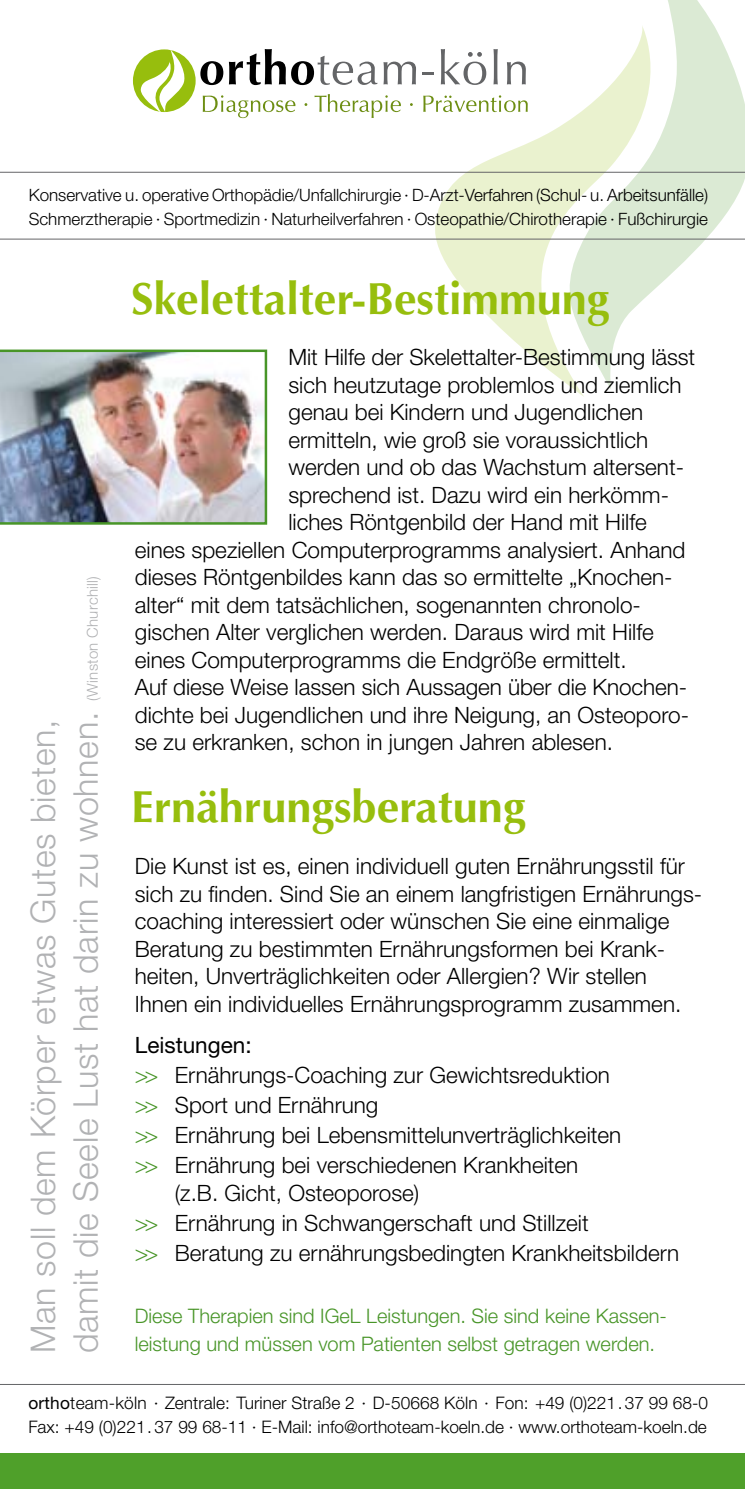
<style>
.page{position:relative;width:745px;height:1489px;background:#fff}
.page>*{position:absolute;margin:0;border:0;box-sizing:border-box;transform-origin:0 0}
.t1{font:700 45px "Optima";color:#97be0d}
.t2{font:300 34px/42.5px "Helvetica Neue";letter-spacing:.02em;color:#b1b2b4}
.t3{font:300 22.5px/30px "Helvetica Neue";color:#000}
.t4{font:300 20px/27.5px "Helvetica Neue";color:#489528}
.t5{font:300 17.25px/23.8px "Helvetica Neue";color:#000}
.t6{font:300 17px/23.8px "Helvetica Neue";color:#000}
.t7{font:300 15px "Helvetica Neue";letter-spacing:.02em;color:#b1b2b4}
.s1{font-weight:400}
.s2{color:#489528}
</style>
<div class="page">
<svg style="left:427px;top:49px;width:157px;height:348px"></svg>
<svg style="left:564px;top:0;width:180px;height:390px"></svg>
<div style="left:0;top:1453px;width:744px;height:35px;background:#4fa02a"></div>
<hr style="left:0;top:1383px;width:744px;height:1px;background:#646567">
<img style="left:0;top:349px;width:267px;height:175px">
<hr style="left:0;top:172px;width:744px;height:1px;background:#646567">
<hr style="left:0;top:239px;width:744px;height:1px;background:#646567">
<div style="left:133px;top:49px;width:62px;height:63px;background:#97be0d;border-radius:50%"></div>
<svg style="left:200px;top:61px;width:23px;height:24px"></svg>
<svg style="left:229px;top:49px;width:148px;height:36px"></svg>
<svg style="left:383px;top:62px;width:33px;height:22px"></svg>
<svg style="left:422px;top:72px;width:12px;height:3px"></svg>
<svg style="left:440px;top:49px;width:46px;height:36px"></svg>
<svg style="left:493px;top:49px;width:4px;height:35px"></svg>
<svg style="left:506px;top:62px;width:19px;height:22px"></svg>
<svg style="left:140px;top:49px;width:46px;height:64px"></svg>
<svg style="left:203px;top:95px;width:92px;height:23px"></svg>
<svg style="left:314px;top:94px;width:86px;height:24px"></svg>
<svg style="left:423px;top:95px;width:104px;height:17px"></svg>
<p class="t6" style="left:29px;top:183px;width:680px">Konservative u. operative Orthopädie/Unfallchirurgie · D-Arzt-Verfahren (Schul- u. Arbeitsunfälle)<br>Schmerztherapie · Sportmedizin · Naturheilverfahren · Osteopathie/Chirotherapie · Fußchirurgie</p>
<p class="t7" style="left:83px;top:701px;width:126px;rotate:-90deg">(Winston Churchill)</p>
<h2 class="t2" style="left:21px;top:1353px;width:643px;rotate:-90deg">Man soll dem Körper etwas Gutes bieten, damit die Seele Lust hat darin zu wohnen.</h2>
<h1 class="t1" style="left:131px;top:272px;width:479px">Skelettalter-Bestimmung</h1>
<p class="t3" style="left:288px;top:341px;width:408px">Mit Hilfe der Skelettalter-Bestimmung lässt</p>
<p class="t3" style="left:288px;top:369px;width:394px">sich heutzutage problemlos und ziemlich</p>
<p class="t3" style="left:288px;top:396px;width:356px">genau bei Kindern und Jugendlichen</p>
<p class="t3" style="left:288px;top:424px;width:361px">ermitteln, wie groß sie voraussichtlich</p>
<p class="t3" style="left:288px;top:451px;width:397px">werden und ob das Wachstum altersent-</p>
<p class="t3" style="left:288px;top:479px;width:382px">sprechend ist. Dazu wird ein herkömm-</p>
<p class="t3" style="left:288px;top:506px;width:359px">liches Röntgenbild der Hand mit Hilfe</p>
<p class="t3" style="left:135px;top:534px;width:552px">eines speziellen Computerprogramms analysiert. Anhand</p>
<p class="t3" style="left:135px;top:561px;width:539px">dieses Röntgenbildes kann das so ermittelte „Knochen-</p>
<p class="t3" style="left:135px;top:589px;width:507px">alter“ mit dem tatsächlichen, sogenannten chronolo-</p>
<p class="t3" style="left:135px;top:616px;width:520px">gischen Alter verglichen werden. Daraus wird mit Hilfe</p>
<p class="t3" style="left:135px;top:644px;width:493px">eines Computerprogramms die Endgröße ermittelt.</p>
<p class="t3" style="left:135px;top:671px;width:553px">Auf diese Weise lassen sich Aussagen über die Knochen-</p>
<p class="t3" style="left:135px;top:699px;width:555px">dichte bei Jugendlichen und ihre Neigung, an Osteoporo-</p>
<p class="t3" style="left:135px;top:726px;width:479px">se zu erkranken, schon in jungen Jahren ablesen.</p>
<h1 class="t1" style="left:131px;top:780px;width:395px">Ernährungsberatung</h1>
<p class="t3" style="left:135px;top:852px;width:568px;line-height:27.5px">Die Kunst ist es, einen individuell guten Ernährungsstil für sich zu finden. Sind Sie an einem langfristigen Ernährungs&shy;coaching interessiert oder wünschen Sie eine einmalige Beratung zu bestimmten Ernährungsformen bei Krank&shy;heiten, Unverträglichkeiten oder Allergien? Wir stellen Ihnen ein individuelles Ernährungsprogramm zusammen.</p>
<p class="t3" style="left:135px;top:1029px;width:487px"><span class="s1">Leistungen:<br></span><span class="s2">&gt;&gt;</span> Ernährungs-Coaching zur Gewichtsreduktion <span class="s2">&gt;&gt;</span> Sport und Ernährung<br><span class="s2">&gt;&gt;</span> Ernährung bei Lebensmittelunverträglichkeiten <span class="s2">&gt;&gt;</span> Ernährung bei verschiedenen Krankheiten</p>
<p class="t3" style="left:135px;top:1177px;width:545px;text-indent:40px">(z.B. Gicht, Osteoporose)<br><span class="s2">&gt;&gt;</span> Ernährung in Schwangerschaft und Stillzeit<br><span class="s2">&gt;&gt;</span> Beratung zu ernährungsbedingten Krankheitsbildern</p>
<p class="t4" style="left:135px;top:1301px;width:533px">Diese Therapien sind IGeL Leistungen. Sie sind keine Kassen&shy;leistung und müssen vom Patienten selbst getragen werden.</p>
<p class="t5" style="left:28px;top:1390px;width:680px"><span class="s1">ortho</span>team-köln · Zentrale: Turiner Straße 2 · D-50668 Köln · Fon: +49 (0)221 . 37 99 68-0<br>Fax: +49 (0)221 . 37 99 68-11 · E-Mail: info@orthoteam-koeln.de · www.orthoteam-koeln.de</p>
</div>
